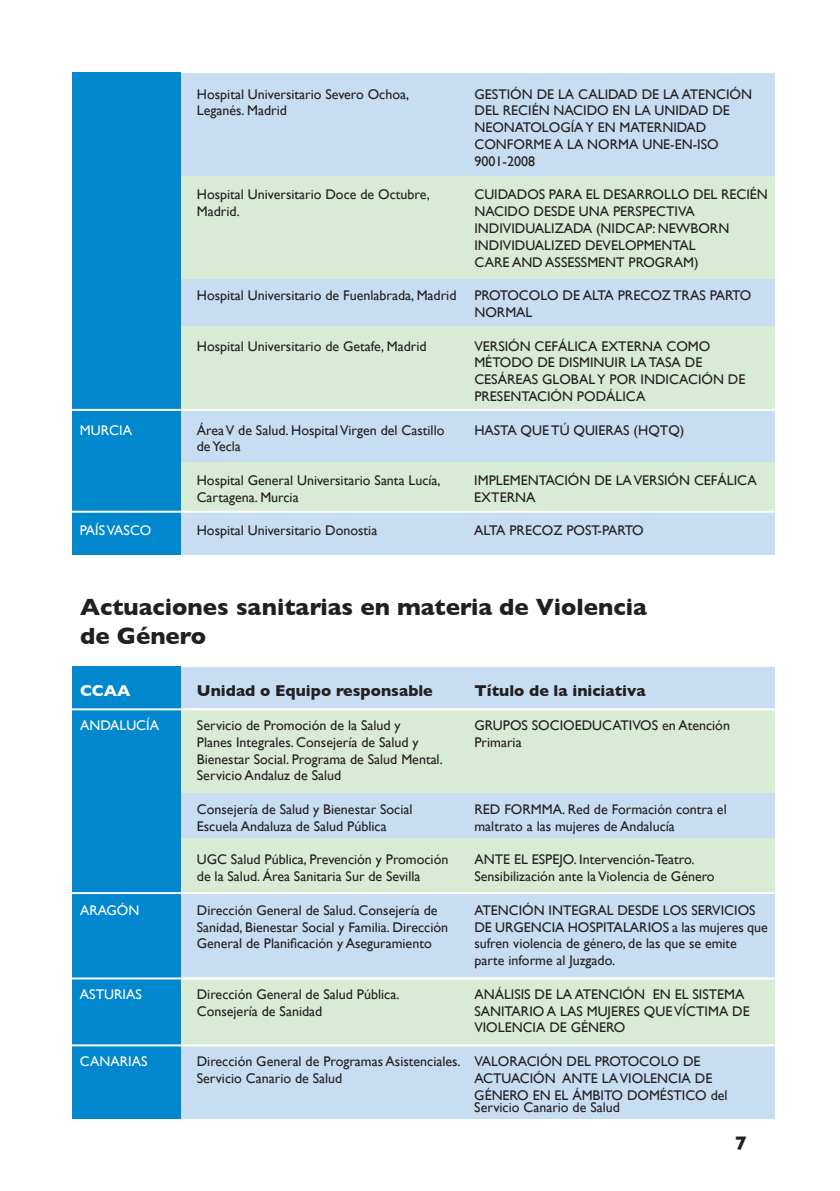
<style>
.page{position:relative;width:840px;height:1191px;background:#fff}
.page>*{position:absolute;margin:0;border:0;box-sizing:border-box;transform-origin:0 0}
.t1{font:700 24px/28.8px "Gill Sans";color:#231f20}
.t2{font:700 20px "Gill Sans";color:#231f20}
.t3{font:700 16px "Gill Sans";color:#231f20}
.t4{font:700 16px "Gill Sans";color:#fff}
.t5{font:14px/16.8px "Gill Sans";color:#231f20}
.t6{font:14px "Gill Sans";color:#fff}
</style>
<div class="page">
<div style="left:72px;top:73px;width:701px;height:481px;background:#c6ddf2"></div>
<div style="left:72px;top:176px;width:701px;height:103px;background:#d8ebd4"></div>
<div style="left:72px;top:326px;width:701px;height:83px;background:#d8ebd4"></div>
<div style="left:72px;top:462px;width:701px;height:48px;background:#d8ebd4"></div>
<div style="left:72px;top:667px;width:701px;height:452px;background:#c6ddf2"></div>
<div style="left:72px;top:708px;width:701px;height:84px;background:#d8ebd4"></div>
<div style="left:72px;top:838px;width:701px;height:54px;background:#d8ebd4"></div>
<div style="left:72px;top:977px;width:701px;height:67px;background:#d8ebd4"></div>
<div style="left:72px;top:72px;width:108px;height:482px;background:#0087cd"></div>
<div style="left:72px;top:666px;width:108px;height:453px;background:#0087cd"></div>
<hr style="left:71px;top:409px;width:710px;height:2px;background:#fff">
<hr style="left:72px;top:511px;width:709px;height:2px;background:#fff">
<hr style="left:72px;top:708px;width:709px;height:2px;background:#fff">
<hr style="left:72px;top:892px;width:709px;height:2px;background:#fff">
<hr style="left:72px;top:977px;width:709px;height:2px;background:#fff">
<hr style="left:72px;top:1044px;width:709px;height:2px;background:#fff">
<p class="t5" style="left:197px;top:85px;width:214px">Hospital Universitario Severo Ochoa,</p>
<p class="t5" style="left:474px;top:85px;width:279px">GESTIÓN DE LA CALIDAD DE LA ATENCIÓN</p>
<p class="t5" style="left:197px;top:102px;width:91px">Leganés. Madrid</p>
<p class="t5" style="left:474px;top:102px;width:257px">DEL RECIÉN NACIDO EN LA UNIDAD DE<br>NEONATOLOGÍA Y EN MATERNIDAD<br>CONFORME A LA NORMA UNE-EN-ISO<br>9001-2008</p>
<p class="t5" style="left:197px;top:186px;width:234px">Hospital Universitario Doce de Octubre,</p>
<p class="t5" style="left:474px;top:186px;width:295px">CUIDADOS PARA EL DESARROLLO DEL RECIÉN</p>
<p class="t5" style="left:197px;top:203px;width:44px">Madrid.</p>
<p class="t5" style="left:474px;top:203px;width:256px">NACIDO DESDE UNA PERSPECTIVA<br>INDIVIDUALIZADA (NIDCAP: NEWBORN<br>INDIVIDUALIZED DEVELOPMENTAL<br>CARE AND ASSESSMENT PROGRAM)</p>
<p class="t5" style="left:197px;top:287px;width:261px">Hospital Universitario de Fuenlabrada, Madrid</p>
<p class="t5" style="left:474px;top:287px;width:278px">PROTOCOLO DE ALTA PRECOZ TRAS PARTO<br>NORMAL</p>
<p class="t5" style="left:197px;top:337px;width:231px">Hospital Universitario de Getafe, Madrid</p>
<p class="t5" style="left:474px;top:337px;width:272px">VERSIÓN CEFÁLICA EXTERNA COMO<br>MÉTODO DE DISMINUIR LA TASA DE<br>CESÁREAS GLOBAL Y POR INDICACIÓN DE<br>PRESENTACIÓN PODÁLICA</p>
<p class="t6" style="left:80px;top:422px;width:54px">MURCIA</p>
<p class="t5" style="left:197px;top:421px;width:249px">Área V de Salud. Hospital Virgen del Castillo</p>
<p class="t5" style="left:474px;top:421px;width:211px">HASTA QUE TÚ QUIERAS (HQTQ)</p>
<p class="t5" style="left:197px;top:438px;width:46px">de Yecla</p>
<p class="t5" style="left:197px;top:472px;width:245px">Hospital General Universitario Santa Lucía,</p>
<p class="t5" style="left:474px;top:472px;width:284px">IMPLEMENTACIÓN DE LA VERSIÓN CEFÁLICA</p>
<p class="t5" style="left:197px;top:488px;width:103px">Cartagena. Murcia</p>
<p class="t5" style="left:474px;top:488px;width:63px">EXTERNA</p>
<p class="t6" style="left:80px;top:522px;width:73px">PAÍS VASCO</p>
<p class="t5" style="left:196px;top:522px;width:182px">Hospital Universitario Donostia</p>
<p class="t5" style="left:474px;top:522px;width:171px">ALTA PRECOZ POST-PARTO</p>
<h1 class="t1" style="left:80px;top:592px;width:568px">Actuaciones sanitarias en materia de Violencia de Género</h1>
<p class="t4" style="left:80px;top:681px;width:52px">CCAA</p>
<p class="t3" style="left:197px;top:681px;width:237px">Unidad o Equipo responsable</p>
<p class="t3" style="left:474px;top:681px;width:172px">Título de la iniciativa</p>
<p class="t6" style="left:80px;top:717px;width:80px">ANDALUCÍA</p>
<p class="t5" style="left:197px;top:716px;width:205px">Servicio de Promoción de la Salud y</p>
<p class="t5" style="left:474px;top:716px;width:257px">GRUPOS SOCIOEDUCATIVOS en Atención</p>
<p class="t5" style="left:197px;top:733px;width:223px">Planes Integrales. Consejería de Salud y</p>
<p class="t5" style="left:474px;top:733px;width:49px">Primaria</p>
<p class="t5" style="left:197px;top:750px;width:247px">Bienestar Social. Programa de Salud Mental.<br>Servicio Andaluz de Salud</p>
<p class="t5" style="left:197px;top:800px;width:217px">Consejería de Salud y Bienestar Social</p>
<p class="t5" style="left:474px;top:800px;width:254px">RED FORMMA. Red de Formación contra el</p>
<p class="t5" style="left:197px;top:817px;width:191px">Escuela Andaluza de Salud Pública</p>
<p class="t5" style="left:474px;top:817px;width:202px">maltrato a las mujeres de Andalucía</p>
<p class="t5" style="left:197px;top:851px;width:253px">UGC Salud Pública, Prevención y Promoción</p>
<p class="t5" style="left:474px;top:851px;width:221px">ANTE EL ESPEJO. Intervención-Teatro.</p>
<p class="t5" style="left:197px;top:868px;width:225px">de la Salud. Área Sanitaria Sur de Sevilla</p>
<p class="t5" style="left:474px;top:868px;width:241px">Sensibilización ante la Violencia de Género</p>
<p class="t6" style="left:80px;top:902px;width:61px">ARAGÓN</p>
<p class="t5" style="left:197px;top:901px;width:242px">Dirección General de Salud. Consejería de</p>
<p class="t5" style="left:474px;top:901px;width:282px">ATENCIÓN INTEGRAL DESDE LOS SERVICIOS</p>
<p class="t5" style="left:197px;top:918px;width:253px">Sanidad, Bienestar Social y Familia. Dirección</p>
<p class="t5" style="left:474px;top:918px;width:295px">DE URGENCIA HOSPITALARIOS a las mujeres que</p>
<p class="t5" style="left:197px;top:935px;width:236px">General de Planificación y Aseguramiento</p>
<p class="t5" style="left:474px;top:935px;width:264px">sufren violencia de género, de las que se emite parte informe al Juzgado.</p>
<p class="t6" style="left:80px;top:986px;width:63px">ASTURIAS</p>
<p class="t5" style="left:197px;top:985px;width:204px">Dirección General de Salud Pública.</p>
<p class="t5" style="left:474px;top:985px;width:271px">ANÁLISIS DE LA ATENCIÓN EN EL SISTEMA</p>
<p class="t5" style="left:197px;top:1002px;width:127px">Consejería de Sanidad</p>
<p class="t5" style="left:474px;top:1002px;width:277px">SANITARIO A LAS MUJERES QUE VÍCTIMA DE<br>VIOLENCIA DE GÉNERO</p>
<p class="t6" style="left:80px;top:1053px;width:69px">CANARIAS</p>
<p class="t5" style="left:197px;top:1052px;width:505px">Dirección General de Programas Asistenciales. VALORACIÓN DEL PROTOCOLO DE<br>Servicio Canario de Salud</p>
<p class="t5" style="left:474px;top:1069px;width:255px">ACTUACIÓN ANTE LA VIOLENCIA DE<br>GÉNERO EN EL ÁMBITO DOMÉSTICO del</p>
<p class="t5" style="left:474px;top:1098px;width:147px">Servicio Canario de Salud</p>
<h2 class="t2" style="left:734px;top:1131px;width:13px">7</h2>
</div>
